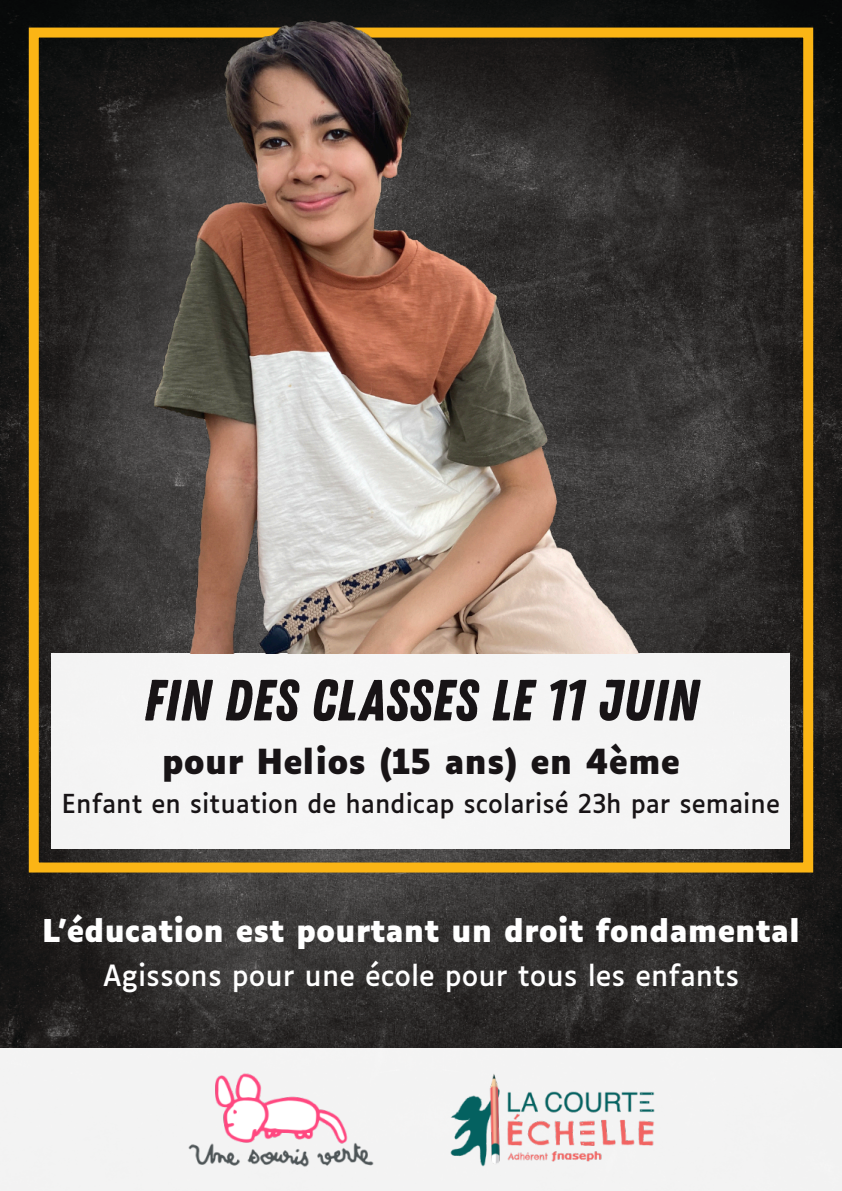
<style>
.page{position:relative;width:842px;height:1191px;background:#fff}
.page>*{position:absolute;margin:0;border:0;box-sizing:border-box;transform-origin:0 0}
.t1{font:58px "Zing Rust Demo Base";color:#181416}
.t2{font:700 33px "Luciole";color:#181416}
.t3{font:700 30px "Luciole";color:#fff}
.t4{font:28px "Luciole";color:#fff}
.t5{font:25px "Luciole";color:#181416}
</style>
<div class="page">
<img style="left:0;top:0;width:842px;height:1048px">
<div style="left:29px;top:28px;width:784px;height:844px;border:10px solid #fbb515"></div>
<div style="left:0;top:1048px;width:842px;height:143px;background:#f3f3f3"></div>
<div style="left:52px;top:653px;width:738px;height:195px;background:#f5f5f5"></div>
<img style="left:188px;top:1073px;width:186px;height:94px">
<img style="left:450px;top:1074px;width:205px;height:93px">
<img style="left:116px;top:0;width:651px;height:653px">
<h1 class="t1" style="left:143px;top:666px;width:557px">FIN DES CLASSES LE 11 JUIN</h1>
<h2 class="t2" style="left:162px;top:748px;width:520px">pour Helios (15 ans) en 4ème</h2>
<p class="t5" style="left:62px;top:793px;width:720px">Enfant en situation de handicap scolarisé 23h par semaine</p>
<p class="t3" style="left:42px;top:918px;width:759px">L’éducation est pourtant un droit fondamental</p>
<p class="t4" style="left:103px;top:964px;width:638px">Agissons pour une école pour tous les enfants</p>
</div>
